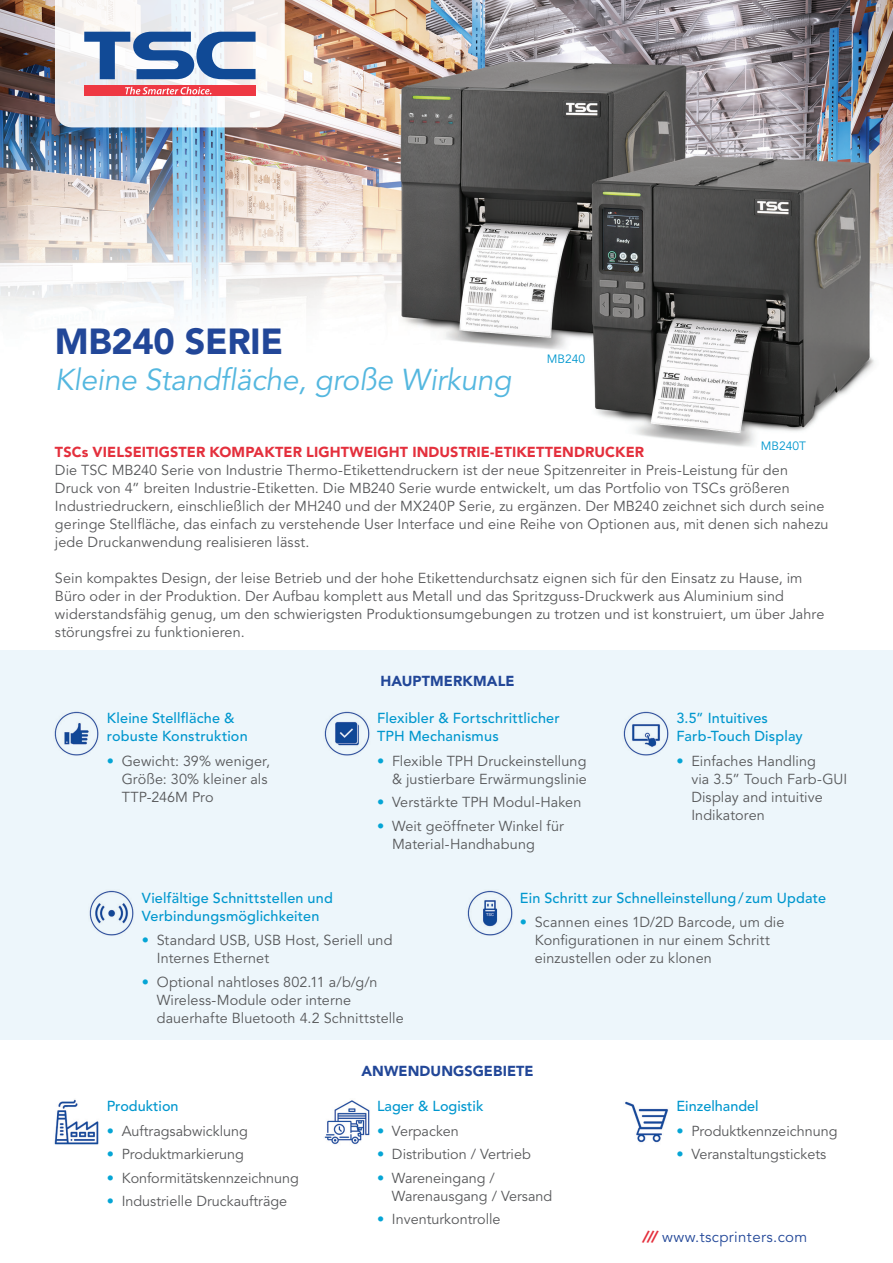
<style>
.page{position:relative;width:893px;height:1263px;background:#fff}
.page>*{position:absolute;margin:0;border:0;box-sizing:border-box;transform-origin:0 0}
.t1{font:900 36px "Avenir";letter-spacing:-.01em;color:#224798}
.t2{font:italic 30px "Avenir";letter-spacing:-.01em;color:#54b7df}
.t3{font:15px "Avenir LT Std";letter-spacing:.025em;color:#224798}
.t4{font:14.4px/18px "Avenir";letter-spacing:.005em;color:#57585a}
.t5{font:500 14.4px/18px "Avenir";letter-spacing:.01em;color:#0097ce}
.t6{font:900 14.4px "Avenir";letter-spacing:.005em;color:#e4303d}
.t7{font:900 14.4px "Avenir";letter-spacing:.005em;color:#224798}
.t8{font:12px "Avenir";color:#0097ce}
.s1{font-weight:900;color:#05a5d5}
.s2{font-family:"Avenir";font-weight:900;font-style:italic;color:#e4303d}
</style>
<div class="page">
<img style="left:0;top:0;width:893px;height:447px">
<svg style="left:55px;top:0;width:230px;height:127px"></svg>
<div style="left:0;top:650px;width:893px;height:390px;background:#edf6fb"></div>
<img style="left:54px;top:711px;width:45px;height:45px">
<img style="left:324px;top:711px;width:46px;height:45px">
<img style="left:623px;top:711px;width:46px;height:45px">
<img style="left:89px;top:890px;width:45px;height:46px">
<img style="left:467px;top:890px;width:46px;height:46px">
<img style="left:54px;top:1099px;width:45px;height:46px">
<img style="left:324px;top:1100px;width:46px;height:45px">
<img style="left:625px;top:1101px;width:44px;height:42px">
<h1 class="t1" style="left:55px;top:319px;width:230px">MB240 SERIE</h1>
<h2 class="t2" style="left:55px;top:362px;width:458px">Kleine Standfläche, große Wirkung</h2>
<p class="t8" style="left:547px;top:351px;width:40px">MB240</p>
<p class="t8" style="left:761px;top:438px;width:47px">MB240T</p>
<p class="t6" style="left:55px;top:444px;width:591px">TSCs VIELSEITIGSTER KOMPAKTER LIGHTWEIGHT INDUSTRIE-ETIKETTENDRUCKER</p>
<p class="t4" style="left:55px;top:462px;width:775px">Die TSC MB240 Serie von Industrie Thermo-Etikettendruckern ist der neue Spitzenreiter in Preis-Leistung für den Druck von 4” breiten Industrie-Etiketten. Die MB240 Serie wurde entwickelt, um das Portfolio von TSCs größeren Industriedruckern, einschließlich der MH240 und der MX240P Serie, zu ergänzen. Der MB240 zeichnet sich durch seine geringe Stellfläche, das einfach zu verstehende User Interface und eine Reihe von Optionen aus, mit denen sich nahezu jede Druckanwendung realisieren lässt.</p>
<p class="t4" style="left:55px;top:570px;width:771px">Sein kompaktes Design, der leise Betrieb und der hohe Etikettendurchsatz eignen sich für den Einsatz zu Hause, im Büro oder in der Produktion. Der Aufbau komplett aus Metall und das Spritzguss-Druckwerk aus Aluminium sind widerstandsfähig genug, um den schwierigsten Produktionsumgebungen zu trotzen und ist konstruiert, um über Jahre störungsfrei zu funktionieren.</p>
<p class="t5" style="left:107px;top:709px;width:142px">Kleine Stellfläche &amp; robuste Konstruktion</p>
<p class="t4" style="left:122px;top:752px;width:150px;text-indent:-15px"><span class="s1">•</span> Gewicht: 39% weniger,<br>Größe: 30% kleiner als<br>TTP-246M Pro</p>
<p class="t7" style="left:381px;top:673px;width:135px">HAUPTMERKMALE</p>
<p class="t5" style="left:377px;top:709px;width:184px">Flexibler &amp; Fortschrittlicher<br>TPH Mechanismus</p>
<p class="t4" style="left:377px;top:752px;width:211px;text-align:right"><span class="s1">•</span> Flexible TPH Druckeinstellung &amp; justierbare Erwärmungslinie</p>
<p class="t4" style="left:377px;top:794px;width:206px"><span class="s1">•</span> Verstärkte TPH Modul-Haken</p>
<p class="t4" style="left:392px;top:817px;width:173px;text-indent:-15px"><span class="s1">•</span> Weit geöffneter Winkel für<br>Material-Handhabung</p>
<p class="t5" style="left:676px;top:709px;width:128px">3.5” Intuitives<br>Farb-Touch Display</p>
<p class="t4" style="left:691px;top:752px;width:157px;text-indent:-15px"><span class="s1">•</span> Einfaches Handling<br>via 3.5” Touch Farb-GUI<br>Display and intuitive<br>Indikatoren</p>
<p class="t5" style="left:142px;top:889px;width:192px">Vielfältige Schnittstellen und<br>Verbindungsmöglichkeiten</p>
<p class="t4" style="left:157px;top:932px;width:237px;text-indent:-15px"><span class="s1">•</span> Standard USB, USB Host, Seriell und<br>Internes Ethernet</p>
<p class="t4" style="left:157px;top:973px;width:248px;text-indent:-15px"><span class="s1">•</span> Optional nahtloses 802.11 a/b/g/n<br>Wireless-Module oder interne dauerhafte Bluetooth 4.2 Schnittstelle</p>
<p class="t5" style="left:520px;top:889px;width:308px">Ein Schritt zur Schnelleinstellung/ zum Update</p>
<p class="t4" style="left:535px;top:914px;width:251px;text-indent:-15px"><span class="s1">•</span> Scannen eines 1D/2D Barcode, um die<br>Konfigurationen in nur einem Schritt einzustellen oder zu klonen</p>
<p class="t5" style="left:107px;top:1097px;width:73px">Produktion</p>
<p class="t4" style="left:107px;top:1122px;width:143px"><span class="s1">•</span> Auftragsabwicklung</p>
<p class="t4" style="left:107px;top:1146px;width:139px"><span class="s1">•</span> Produktmarkierung</p>
<p class="t4" style="left:107px;top:1169px;width:194px"><span class="s1">•</span> Konformitätskennzeichnung</p>
<p class="t4" style="left:107px;top:1192px;width:182px"><span class="s1">•</span> Industrielle Druckaufträge</p>
<p class="t7" style="left:361px;top:1062px;width:173px">ANWENDUNGSGEBIETE</p>
<p class="t5" style="left:377px;top:1097px;width:108px">Lager &amp; Logistik</p>
<p class="t4" style="left:377px;top:1122px;width:83px"><span class="s1">•</span> Verpacken</p>
<p class="t4" style="left:377px;top:1146px;width:155px"><span class="s1">•</span> Distribution / Vertrieb</p>
<p class="t4" style="left:392px;top:1169px;width:162px;text-indent:-15px"><span class="s1">•</span> Wareneingang /<br>Warenausgang / Versand</p>
<p class="t4" style="left:377px;top:1210px;width:125px"><span class="s1">•</span> Inventurkontrolle</p>
<p class="t5" style="left:676px;top:1097px;width:84px">Einzelhandel</p>
<p class="t4" style="left:676px;top:1122px;width:163px"><span class="s1">•</span> Produktkennzeichnung</p>
<p class="t4" style="left:676px;top:1146px;width:151px"><span class="s1">•</span> Veranstaltungstickets</p>
<p class="t3" style="left:642px;top:1228px;width:167px"><span class="s2">///</span> www.tscprinters.com</p>
</div>
